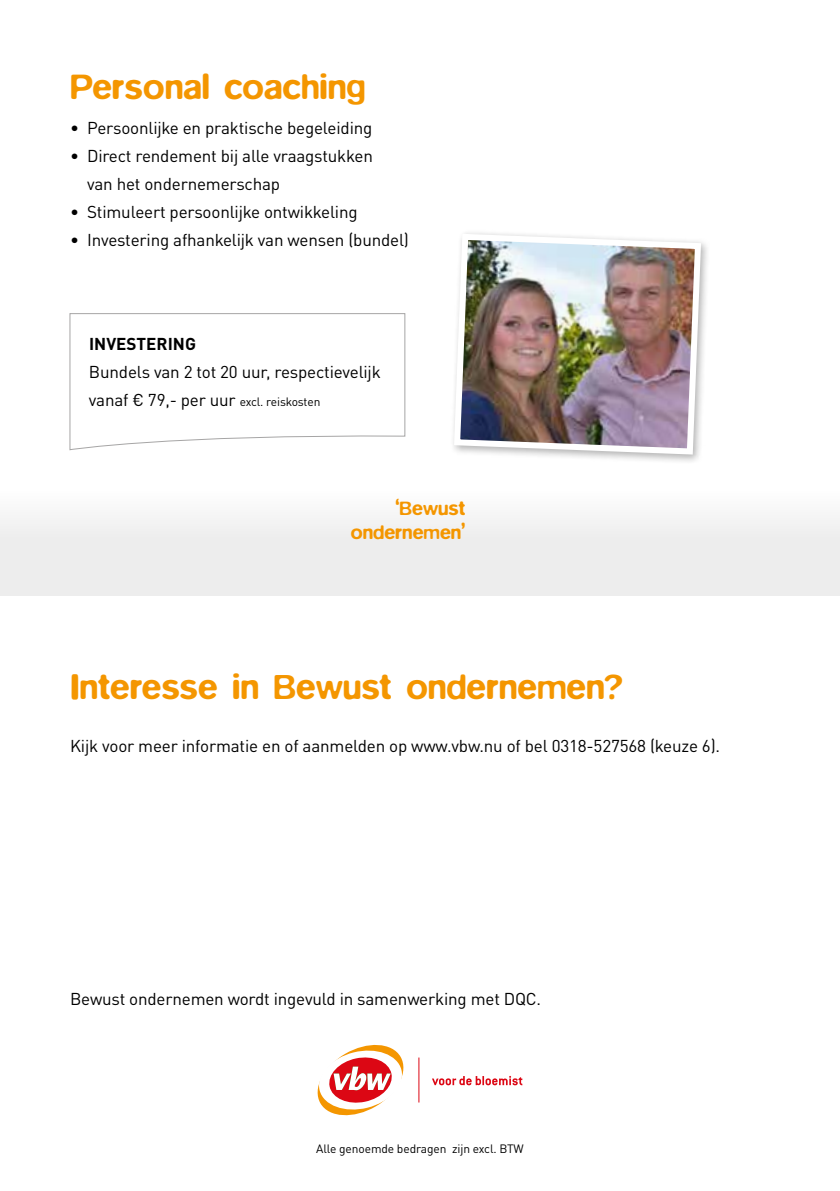
<style>
.page{position:relative;width:840px;height:1191px;background:#fff}
.page>*{position:absolute;margin:0;border:0;box-sizing:border-box;transform-origin:0 0}
.t1{font:500 36px "Blur";color:#f49600}
.t2{font:500 20px/24px "Blur";color:#f49600;text-align:right}
.t3{font:17px/28px "DIN Pro";letter-spacing:-.01em;color:#000}
.t4{font:700 17px "DIN Pro";color:#000}
.t5{font:12px "DIN Pro";letter-spacing:-.01em;color:#000}
.s1{font-size:12px}
</style>
<div class="page">
<div style="left:0;top:477px;width:839px;height:118px;background:linear-gradient(to right,#f2f2f2,#f2f2f2)"></div>
<svg style="left:317px;top:1045px;width:86px;height:70px"></svg>
<hr style="left:418px;top:1057px;width:1px;height:45px;background:#dc0714">
<svg style="left:432px;top:1076px;width:90px;height:9px"></svg>
<svg style="left:69px;top:313px;width:336px;height:138px"></svg>
<div style="left:449px;top:229px;width:261px;height:235px;background:#000;opacity:.3"></div>
<img style="left:450px;top:231px;width:253px;height:227px">
<h1 class="t1" style="left:70px;top:66px;width:297px">Personal coaching</h1>
<p class="t3" style="left:70px;top:112px;width:304px">• Persoonlijke en praktische begeleiding</p>
<p class="t3" style="left:87px;top:140px;width:287px;text-indent:-17px">• Direct rendement bij alle vraagstukken van het ondernemerschap</p>
<p class="t3" style="left:70px;top:196px;width:289px">• Stimuleert persoonlijke ontwikkeling</p>
<p class="t3" style="left:70px;top:224px;width:340px">• Investering afhankelijk van wensen (bundel)</p>
<p class="t4" style="left:89px;top:330px;width:108px">INVESTERING</p>
<p class="t3" style="left:89px;top:356px;width:293px">Bundels van 2 tot 20 uur, respectievelijk vanaf € 79,- per uur <span class="s1">excl. reiskosten</span></p>
<p class="t2" style="left:351px;top:496px;width:116px">‘Bewust ondernemen’</p>
<h1 class="t1" style="left:70px;top:666px;width:554px">Interesse in Bewust ondernemen?</h1>
<p class="t3" style="left:70px;top:730px;width:651px">Kijk voor meer informatie en of aanmelden op www.vbw.nu of bel 0318-527568 (keuze 6).</p>
<p class="t3" style="left:70px;top:983px;width:472px">Bewust ondernemen wordt ingevuld in samenwerking met DQC.</p>
<p class="t5" style="left:316px;top:1139px;width:209px">Alle genoemde bedragen zijn excl. BTW</p>
</div>
